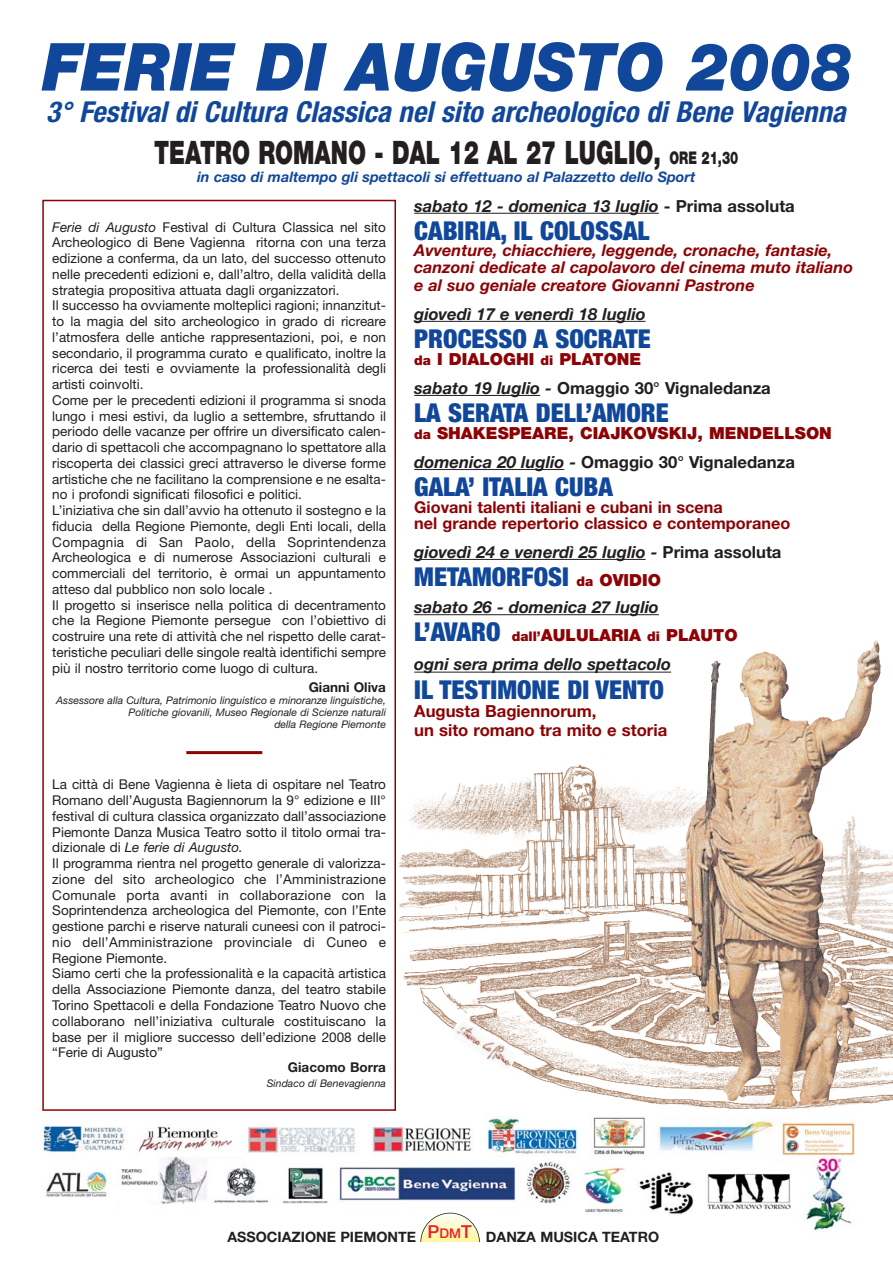
<style>
.page{position:relative;width:893px;height:1263px;background:#fff}
.page>*{position:absolute;margin:0;border:0;box-sizing:border-box;transform-origin:0 0}
.t1{font:italic 900 66.3px "Helvetica Neue";color:#11479b;scale:.93 1}
.t2{font:900 32.4px "Helvetica Neue";color:#231f20;scale:.7 1}
.t3{font:italic 700 condensed 28.95px "Helvetica Neue";color:#11479b}
.t4{font:900 condensed 26.1px "Helvetica Neue";color:#11479b}
.t5{font:500 17.85px "Helvetica Neue";color:#ed1e25}
.t6{font:italic 700 16.65px/28.7px "Helvetica Neue";color:#231f20}
.t7{font:900 16.65px/29px "Helvetica Neue";color:#8d0305}
.t8{font:700 16.65px/29px "Helvetica Neue";color:#231f20}
.t9{font:700 16.65px/18.3px "Helvetica Neue";color:#8d0305}
.t10{font:italic 700 16.2px/17.2px "Helvetica Neue";color:#8d0305}
.t11{font:700 16.2px/16.2px "Helvetica Neue";color:#8d0305}
.t12{font:italic 700 14.55px "Helvetica Neue";color:#11479b}
.t13{font:700 14.25px "Helvetica Neue";color:#231f20}
.t14{font:13.5px/15.8px "Helvetica Neue";color:#231f20}
.t15{font:700 13.5px "Helvetica Neue";color:#231f20}
.t16{font:italic 10.5px/12px "Helvetica Neue";color:#231f20;text-align:right}
.s1{font-size:17.55px}
.s2{font-style:italic}
.s3{font-style:normal}
.s4{font-weight:900;font-size:13.35px;color:#8d0305}
.s5{font-weight:900;color:#8d0305}
.s6{font-size:13.35px}
.s7{font-weight:700;font-style:italic;color:#231f20}
.s8{font-weight:700;color:#231f20}
.s9{font-stretch:normal;font-size:13.35px;color:#8d0305}
.s10{font-stretch:normal;font-size:16.65px;color:#8d0305}
.s11{font-weight:900;font-style:normal;font-stretch:condensed;font-size:26.1px;color:#11479b}
.s12{font-weight:900;font-style:normal;font-size:13.35px;color:#8d0305}
.s13{font-weight:900;font-style:normal;color:#8d0305}
</style>
<div class="page">
<img style="left:399px;top:756px;width:494px;height:352px">
<img style="left:809px;top:640px;width:72px;height:274px">
<svg style="left:448px;top:1017px;width:71px;height:57px"></svg>
<img style="left:453px;top:1022px;width:62px;height:47px">
<hr style="left:414px;top:213px;width:245px;height:1px;background:#231f20">
<hr style="left:414px;top:321px;width:232px;height:1px;background:#231f20">
<hr style="left:414px;top:395px;width:126px;height:1px;background:#231f20">
<hr style="left:414px;top:469px;width:150px;height:1px;background:#231f20">
<hr style="left:414px;top:559px;width:232px;height:1px;background:#231f20">
<hr style="left:414px;top:614px;width:245px;height:1px;background:#231f20">
<hr style="left:414px;top:672px;width:257px;height:1px;background:#231f20">
<img style="left:36px;top:1117px;width:819px;height:115px">
<svg style="left:420px;top:1213px;width:60px;height:29px"></svg>
<div style="left:42px;top:200px;width:354px;height:911px;border:2px solid #8d0305"></div>
<hr style="left:186px;top:751px;width:76px;height:3px;background:#8d0305">
<h1 class="t1" style="left:42px;top:43px;width:872px">FERIE DI AUGUSTO 2008</h1>
<h3 class="t3" style="left:46px;top:101px;width:806px">3° Festival di Cultura Classica nel sito archeologico di Bene Vagienna</h3>
<h2 class="t2" style="left:154px;top:140px;width:836px">TEATRO ROMANO - DAL 12 AL 27 LUGLIO, <span class="s1">ORE 21,30</span></h2>
<p class="t12" style="left:197px;top:171px;width:500px">in caso di maltempo gli spettacoli si effettuano al Palazzetto dello Sport</p>
<p class="t14" style="left:52px;top:220px;width:335px"><span class="s2">Ferie di Augusto</span> Festival di Cultura Classica nel sito Archeologico di Bene Vagienna ritorna con una terza edizione a conferma, da un lato, del successo ottenuto nelle precedenti edizioni e, dall’altro, della validità della strategia propositiva attuata dagli organizzatori.<br>Il successo ha ovviamente molteplici ragioni; innanzitut&shy;to la magia del sito archeologico in grado di ricreare l’atmosfera delle antiche rappresentazioni, poi, e non secondario, il programma curato e qualificato, inoltre la ricerca dei testi e ovviamente la professionalità degli artisti coinvolti.<br>Come per le precedenti edizioni il programma si snoda lungo i mesi estivi, da luglio a settembre, sfruttando il periodo delle vacanze per offrire un diversificato calen&shy;dario di spettacoli che accompagnano lo spettatore alla riscoperta dei classici greci attraverso le diverse forme artistiche che ne facilitano la comprensione e ne esalta&shy;no i profondi significati filosofici e politici.<br>L’iniziativa che sin dall’avvio ha ottenuto il sostegno e la fiducia della Regione Piemonte, degli Enti locali, della Compagnia di San Paolo, della Soprintendenza Archeologica e di numerose Associazioni culturali e commerciali del territorio, è ormai un appuntamento atteso dal pubblico non solo locale .<br>Il progetto si inserisce nella politica di decentramento che la Regione Piemonte persegue con l’obiettivo di costruire una rete di attività che nel rispetto delle carat&shy;teristiche peculiari delle singole realtà identifichi sempre più il nostro territorio come luogo di cultura.</p>
<p class="t15" style="left:309px;top:682px;width:79px">Gianni Oliva</p>
<p class="t16" style="left:56px;top:695px;width:331px">Assessore alla Cultura, Patrimonio linguistico e minoranze linguistiche,<br>Politiche giovanili, Museo Regionale di Scienze naturali<br>della Regione Piemonte</p>
<p class="t14" style="left:52px;top:778px;width:335px">La città di Bene Vagienna è lieta di ospitare nel Teatro Romano dell’Augusta Bagiennorum la 9° edizione e III° festival di cultura classica organizzato dall’associazione Piemonte Danza Musica Teatro sotto il titolo ormai tra&shy;dizionale di <span class="s2">Le ferie di Augusto.<br></span>Il programma rientra nel progetto generale di valorizza&shy;zione del sito archeologico che l’Amministrazione Comunale porta avanti in collaborazione con la Soprintendenza archeologica del Piemonte, con l’Ente gestione parchi e riserve naturali cuneesi con il patroci&shy;nio dell’Amministrazione provinciale di Cuneo e Regione Piemonte.<br>Siamo certi che la professionalità e la capacità artistica della Associazione Piemonte danza, del teatro stabile Torino Spettacoli e della Fondazione Teatro Nuovo che collaborano nell’iniziativa culturale costituiscano la base per il migliore successo dell’edizione 2008 delle “Ferie di Augusto”</p>
<p class="t15" style="left:288px;top:1062px;width:100px">Giacomo Borra</p>
<p class="t16" style="left:267px;top:1078px;width:121px">Sindaco di Benevagienna</p>
<p class="t6" style="left:414px;top:193px;width:382px">sabato 12 - domenica 13 luglio <span class="s3">- Prima assoluta</span></p>
<h3 class="t4" style="left:414px;top:221px;width:237px">CABIRIA, IL COLOSSAL</h3>
<p class="t10" style="left:414px;top:243px;width:440px">Avventure, chiacchiere, leggende, cronache, fantasie, canzoni dedicate al capolavoro del cinema muto italiano e al suo geniale creatore Giovanni Pastrone</p>
<p class="t6" style="left:414px;top:301px;width:233px">giovedì 17 e venerdì 18 luglio</p>
<h3 class="t4" style="left:414px;top:329px;width:238px">PROCESSO A SOCRATE</h3>
<p class="t8" style="left:414px;top:346px;width:358px"><span class="s4">da</span> <span class="s5">I DIALOGHI</span> <span class="s4">di</span> <span class="s5">PLATONE<br></span><span class="s2">sabato 19 luglio -</span> Omaggio 30° Vignaledanza</p>
<h3 class="t4" style="left:414px;top:404px;width:256px">LA SERATA DELL’AMORE</h3>
<p class="t7" style="left:414px;top:420px;width:419px"><span class="s6">da</span> SHAKESPEARE, CIAJKOVSKIJ, MENDELLSON <span class="s7">domenica 20 luglio -</span> <span class="s8">Omaggio 30° Vignaledanza</span></p>
<h3 class="t4" style="left:414px;top:478px;width:200px">GALA’ ITALIA CUBA</h3>
<p class="t11" style="left:414px;top:500px;width:378px">Giovani talenti italiani e cubani in scena<br>nel grande repertorio classico e contemporaneo</p>
<p class="t6" style="left:414px;top:539px;width:369px">giovedì 24 e venerdì 25 luglio - <span class="s3">Prima assoluta</span></p>
<h3 class="t4" style="left:414px;top:567px;width:248px">METAMORFOSI <span class="s9">da</span> <span class="s10">OVIDIO</span></h3>
<p class="t6" style="left:414px;top:594px;width:325px">sabato 26 - domenica 27 luglio<br><span class="s11">L’AVARO</span> <span class="s12">dall’</span><span class="s13">AULULARIA</span> <span class="s12">di</span> <span class="s13">PLAUTO </span>ogni sera prima dello spettacolo</p>
<h3 class="t4" style="left:414px;top:680px;width:251px">IL TESTIMONE DI VENTO</h3>
<p class="t9" style="left:414px;top:704px;width:254px">Augusta Bagiennorum,<br>un sito romano tra mito e storia</p>
<h3 class="t5" style="left:427px;top:1225px;width:46px">P<span class="s6">DM</span>T</h3>
<p class="t13" style="left:227px;top:1232px;width:190px">ASSOCIAZIONE PIEMONTE</p>
<p class="t13" style="left:486px;top:1232px;width:175px">DANZA MUSICA TEATRO</p>
</div>
